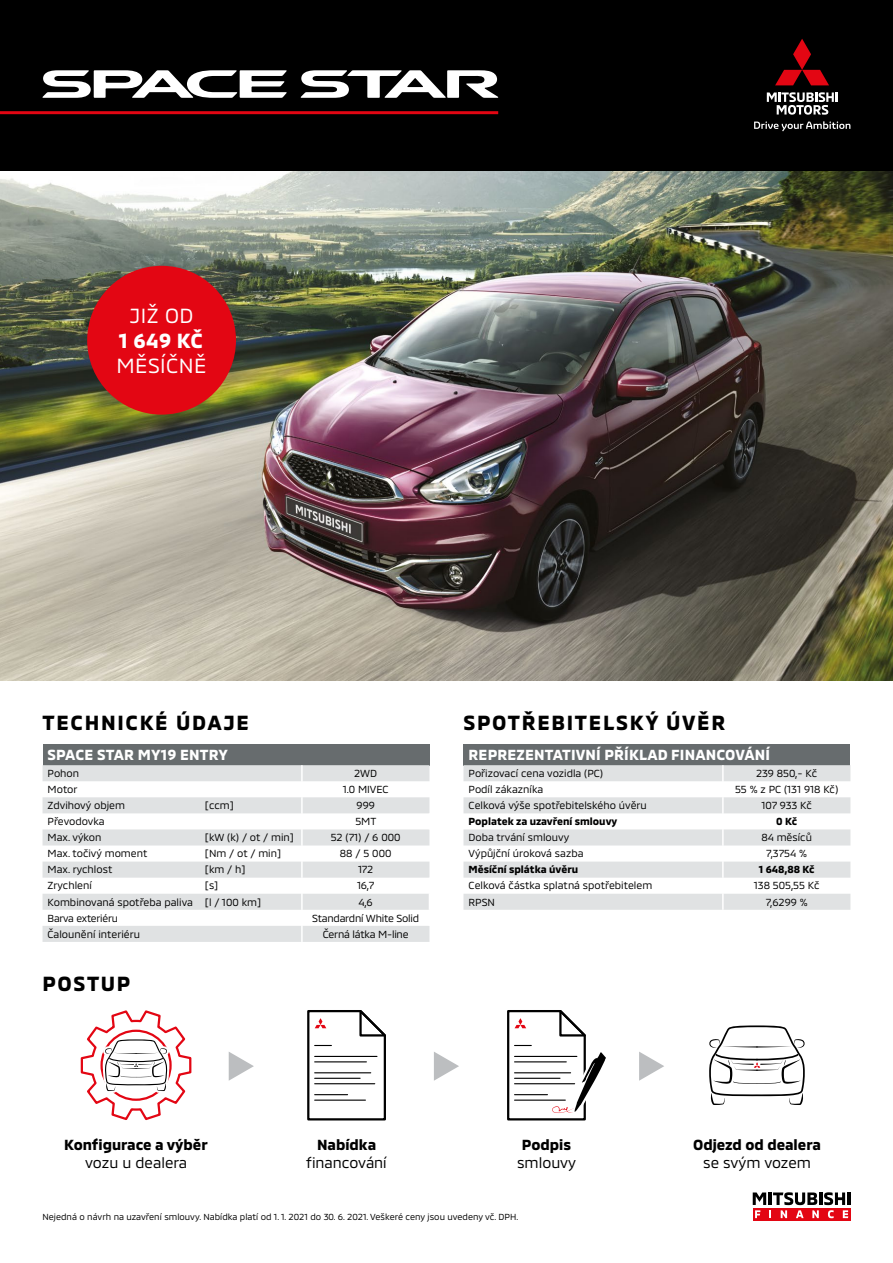
<style>
.page{position:relative;width:893px;height:1263px;background:#fff}
.page>*{position:absolute;margin:0;border:0;box-sizing:border-box;transform-origin:0 0}
.t1{font:700 21px "MMC";letter-spacing:.08em;color:#000}
.t2{font:21px "MMC";letter-spacing:.02em;color:#fff}
.t3{font:700 21px "MMC";color:#fff}
.t4{font:700 15px "MMC";letter-spacing:.01em;color:#fff}
.t5{font:700 15px "MMC";color:#000}
.t6{font:15px "MMC";color:#000}
.t7{font:10.5px "MMC";color:#000}
.t8{font:700 10.5px "MMC";color:#000}
.t9{font:10.5px "MMC";letter-spacing:-.02em;color:#000}
.t10{font:9px "MMC";color:#000}
</style>
<div class="page">
<img style="left:0;top:170px;width:893px;height:510px">
<div style="left:0;top:0;width:893px;height:170px;background:#000"></div>
<svg style="left:767px;top:92px;width:71px;height:23px"></svg>
<svg style="left:775px;top:39px;width:54px;height:46px"></svg>
<svg style="left:754px;top:121px;width:96px;height:10px"></svg>
<div style="left:463px;top:744px;width:387px;height:21px;background:#676c6e"></div>
<svg style="left:463px;top:765px;width:387px;height:145px;fill:#e0e2e3"></svg>
<svg style="left:722px;top:765px;width:2px;height:145px"></svg>
<div style="left:87px;top:266px;width:149px;height:149px;background:#e30613;border-radius:50%"></div>
<div style="left:43px;top:744px;width:386px;height:21px;background:#676c6e"></div>
<svg style="left:43px;top:765px;width:386px;height:177px;fill:#e0e2e3"></svg>
<svg style="left:301px;top:765px;width:2px;height:177px"></svg>
<svg style="left:80px;top:1010px;width:112px;height:111px"></svg>
<svg style="left:307px;top:1010px;width:79px;height:111px"></svg>
<svg style="left:507px;top:1010px;width:99px;height:111px"></svg>
<svg style="left:709px;top:1025px;width:96px;height:80px"></svg>
<svg style="left:229px;top:1052px;width:25px;height:29px"></svg>
<svg style="left:434px;top:1052px;width:25px;height:29px"></svg>
<svg style="left:639px;top:1052px;width:25px;height:29px"></svg>
<svg style="left:753px;top:1218px;width:97px;height:2px"></svg>
<svg style="left:753px;top:1192px;width:97px;height:26px"></svg>
<hr style="left:0;top:111px;width:498px;height:3px;background:#e30613">
<svg style="left:301px;top:70px;width:197px;height:28px"></svg>
<svg style="left:43px;top:70px;width:244px;height:28px"></svg>
<h1 class="t2" style="left:130px;top:298px;width:65px">JIŽ OD</h1>
<h1 class="t3" style="left:119px;top:324px;width:86px">1 649 KČ</h1>
<h1 class="t2" style="left:116px;top:348px;width:91px">MĚSÍČNĚ</h1>
<h1 class="t1" style="left:43px;top:706px;width:208px">TECHNICKÉ ÚDAJE</h1>
<h1 class="t1" style="left:463px;top:706px;width:263px">SPOTŘEBITELSKÝ ÚVĚR</h1>
<h2 class="t4" style="left:48px;top:743px;width:182px">SPACE STAR MY19 ENTRY</h2>
<p class="t7" style="left:48px;top:765px;width:33px">Pohon</p>
<p class="t7" style="left:354px;top:765px;width:24px">2WD</p>
<p class="t7" style="left:48px;top:781px;width:31px">Motor</p>
<p class="t7" style="left:343px;top:781px;width:47px">1.0 MIVEC</p>
<p class="t7" style="left:48px;top:797px;width:79px">Zdvihový objem</p>
<p class="t7" style="left:205px;top:797px;width:30px">[ccm]</p>
<p class="t7" style="left:357px;top:797px;width:20px">999</p>
<p class="t7" style="left:48px;top:813px;width:59px">Převodovka</p>
<p class="t7" style="left:355px;top:813px;width:22px">5MT</p>
<p class="t7" style="left:48px;top:829px;width:55px">Max. výkon</p>
<p class="t7" style="left:205px;top:829px;width:91px">[kW (k) / ot / min]</p>
<p class="t7" style="left:331px;top:829px;width:71px">52 (71) / 6 000</p>
<p class="t7" style="left:48px;top:845px;width:101px">Max. točivý moment</p>
<p class="t7" style="left:205px;top:845px;width:78px">[Nm / ot / min]</p>
<p class="t7" style="left:340px;top:845px;width:53px">88 / 5 000</p>
<p class="t7" style="left:48px;top:861px;width:66px">Max. rychlost</p>
<p class="t7" style="left:205px;top:861px;width:42px">[km / h]</p>
<p class="t7" style="left:358px;top:861px;width:17px">172</p>
<p class="t7" style="left:48px;top:877px;width:46px">Zrychlení</p>
<p class="t7" style="left:205px;top:877px;width:15px">[s]</p>
<p class="t7" style="left:357px;top:877px;width:19px">16,7</p>
<p class="t7" style="left:48px;top:893px;width:215px">Kombinovaná spotřeba paliva [l / 100 km]</p>
<p class="t7" style="left:359px;top:893px;width:16px">4,6</p>
<p class="t9" style="left:48px;top:909px;width:72px">Barva exteriéru</p>
<p class="t9" style="left:312px;top:909px;width:109px">Standardní White Solid</p>
<p class="t7" style="left:48px;top:925px;width:94px">Čalounění interiéru</p>
<p class="t9" style="left:323px;top:925px;width:87px">Černá látka M-line</p>
<h1 class="t1" style="left:43px;top:967px;width:89px">POSTUP</h1>
<h2 class="t4" style="left:469px;top:743px;width:303px">REPREZENTATIVNÍ PŘÍKLAD FINANCOVÁNÍ</h2>
<p class="t7" style="left:469px;top:765px;width:136px">Pořizovací cena vozidla (PC)</p>
<p class="t7" style="left:756px;top:765px;width:62px">239 850,- Kč</p>
<p class="t7" style="left:469px;top:781px;width:76px">Podíl zákazníka</p>
<p class="t7" style="left:735px;top:781px;width:105px">55 % z PC (131 918 Kč)</p>
<p class="t7" style="left:469px;top:797px;width:180px">Celková výše spotřebitelského úvěru</p>
<p class="t7" style="left:761px;top:797px;width:52px">107 933 Kč</p>
<p class="t8" style="left:469px;top:813px;width:150px">Poplatek za uzavření smlouvy</p>
<p class="t8" style="left:776px;top:813px;width:22px">0 Kč</p>
<p class="t7" style="left:469px;top:829px;width:102px">Doba trvání smlouvy</p>
<p class="t7" style="left:761px;top:829px;width:52px">84 měsíců</p>
<p class="t7" style="left:469px;top:845px;width:116px">Výpůjční úroková sazba</p>
<p class="t7" style="left:766px;top:845px;width:42px">7,3754 %</p>
<p class="t8" style="left:469px;top:861px;width:111px">Měsíční splátka úvěru</p>
<p class="t8" style="left:759px;top:861px;width:57px">1 648,88 Kč</p>
<p class="t7" style="left:469px;top:877px;width:185px">Celková částka splatná spotřebitelem</p>
<p class="t7" style="left:754px;top:877px;width:67px">138 505,55 Kč</p>
<p class="t7" style="left:469px;top:893px;width:28px">RPSN</p>
<p class="t7" style="left:766px;top:893px;width:44px">7,6299 %</p>
<h2 class="t5" style="left:64px;top:1133px;width:145px">Konfigurace a výběr</h2>
<h2 class="t6" style="left:85px;top:1151px;width:103px">vozu u dealera</h2>
<h2 class="t5" style="left:317px;top:1133px;width:61px">Nabídka</h2>
<h2 class="t6" style="left:306px;top:1151px;width:82px">financování</h2>
<h2 class="t5" style="left:522px;top:1133px;width:51px">Podpis</h2>
<h2 class="t6" style="left:517px;top:1151px;width:61px">smlouvy</h2>
<h2 class="t5" style="left:693px;top:1133px;width:129px">Odjezd od dealera</h2>
<h2 class="t6" style="left:703px;top:1151px;width:109px">se svým vozem</h2>
<p class="t10" style="left:43px;top:1210px;width:477px">Nejedná o návrh na uzavření smlouvy. Nabídka platí od 1. 1. 2021 do 30. 6. 2021. Veškeré ceny jsou uvedeny vč. DPH.</p>
</div>
